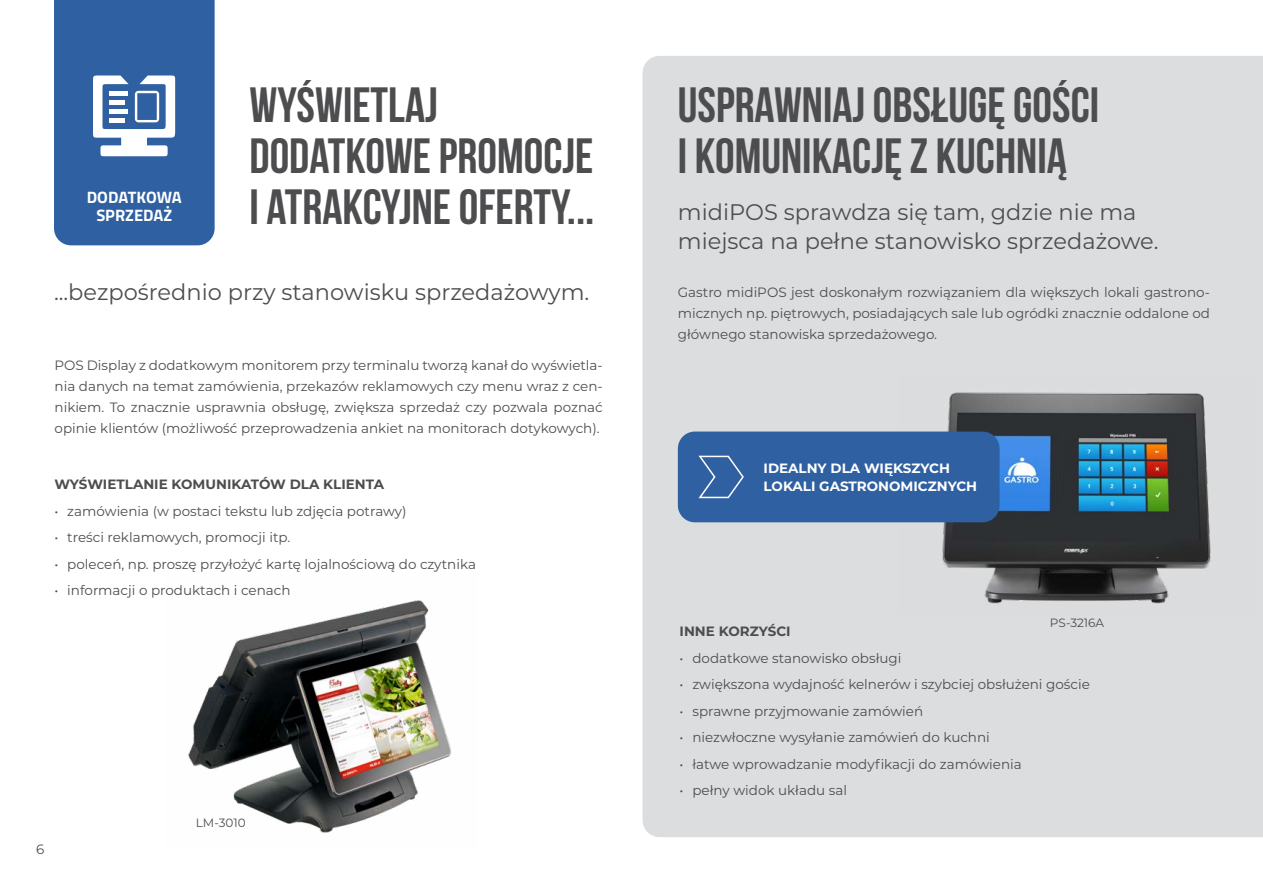
<style>
.page{position:relative;width:1263px;height:893px;background:#fff}
.page>*{position:absolute;margin:0;border:0;box-sizing:border-box;transform-origin:0 0}
.t1{font:700 49.5px/51px "Bebas Neue";color:#4d4d4f}
.t2{font:22.5px/28.5px "Montserrat";color:#4d4d4f}
.t3{font:700 16.5px/18px "Titillium Web";color:#fff;text-align:center}
.t4{font:13.5px/21px "Montserrat";color:#4d4d4f;text-align:justify}
.t5{font:700 13.5px "Montserrat";color:#4d4d4f}
.t6{font:700 13.5px/18px "Montserrat";color:#fff}
.t7{font:12px "Montserrat";color:#4d4d4f}
</style>
<div class="page">
<div style="left:642px;top:56px;width:621px;height:781px;background:#dcddde"></div>
<svg style="left:54px;top:0;width:161px;height:245px;background:#436faa"></svg>
<img style="left:188px;top:600px;width:263px;height:233px">
<img style="left:899px;top:376px;width:355px;height:238px">
<div style="left:678px;top:432px;width:321px;height:90px;background:#2f60a1;border-radius:17px"></div>
<svg style="left:698px;top:455px;width:46px;height:44px"></svg>
<p class="t3" style="left:87px;top:188px;width:97px">DODATKOWA<br>SPRZEDAŻ</p>
<h1 class="t1" style="left:249px;top:79px;width:346px">WYŚWIETLAJ<br>DODATKOWE PROMOCJE<br>I ATRAKCYJNE OFERTY...</h1>
<h1 class="t1" style="left:678px;top:79px;width:423px">USPRAWNIAJ OBSŁUGĘ GOŚCI<br>I KOMUNIKACJĘ Z KUCHNIĄ</h1>
<h2 class="t2" style="left:678px;top:197px;width:482px">midiPOS sprawdza się tam, gdzie nie ma miejsca na pełne stanowisko sprzedażowe.</h2>
<h2 class="t2" style="left:54px;top:277px;width:537px">...bezpośrednio przy stanowisku sprzedażowym.</h2>
<p class="t4" style="left:678px;top:281px;width:534px">Gastro midiPOS jest doskonałym rozwiązaniem dla większych lokali gastrono&shy;micznych np. piętrowych, posiadających sale lub ogródki znacznie oddalone od głównego stanowiska sprzedażowego.</p>
<p class="t4" style="left:55px;top:354px;width:550px">POS Display z dodatkowym monitorem przy terminalu tworzą kanał do wyświetla&shy;nia danych na temat zamówienia, przekazów reklamowych czy menu wraz z cen&shy;nikiem. To znacznie usprawnia obsługę, zwiększa sprzedaż czy pozwala poznać opinie klientów (możliwość przeprowadzenia ankiet na monitorach dotykowych).</p>
<p class="t5" style="left:55px;top:475px;width:331px">WYŚWIETLANIE KOMUNIKATÓW DLA KLIENTA</p>
<p class="t4" style="left:55px;top:500px;width:354px">• zamówienia (w postaci tekstu lub zdjęcia potrawy)</p>
<p class="t4" style="left:55px;top:527px;width:237px">• treści reklamowych, promocji itp.</p>
<p class="t4" style="left:55px;top:553px;width:423px">• poleceń, np. proszę przyłożyć kartę lojalnościową do czytnika</p>
<p class="t4" style="left:55px;top:580px;width:237px">• informacji o produktach i cenach</p>
<p class="t4" style="left:36px;top:838px;width:10px">6</p>
<p class="t7" style="left:196px;top:814px;width:51px">LM-3010</p>
<p class="t6" style="left:764px;top:459px;width:215px">IDEALNY DLA WIĘKSZYCH<br>LOKALI GASTRONOMICZNYCH</p>
<p class="t7" style="left:1050px;top:614px;width:56px">PS-3216A</p>
<p class="t5" style="left:680px;top:622px;width:113px">INNE KORZYŚCI</p>
<p class="t4" style="left:680px;top:647px;width:223px">• dodatkowe stanowisko obsługi</p>
<p class="t4" style="left:680px;top:674px;width:412px">• zwiększona wydajność kelnerów i szybciej obsłużeni goście</p>
<p class="t4" style="left:680px;top:700px;width:245px">• sprawne przyjmowanie zamówień</p>
<p class="t4" style="left:680px;top:727px;width:312px">• niezwłoczne wysyłanie zamówień do kuchni</p>
<p class="t4" style="left:680px;top:753px;width:344px">• łatwe wprowadzanie modyfikacji do zamówienia</p>
<p class="t4" style="left:680px;top:780px;width:169px">• pełny widok układu sal</p>
</div>
